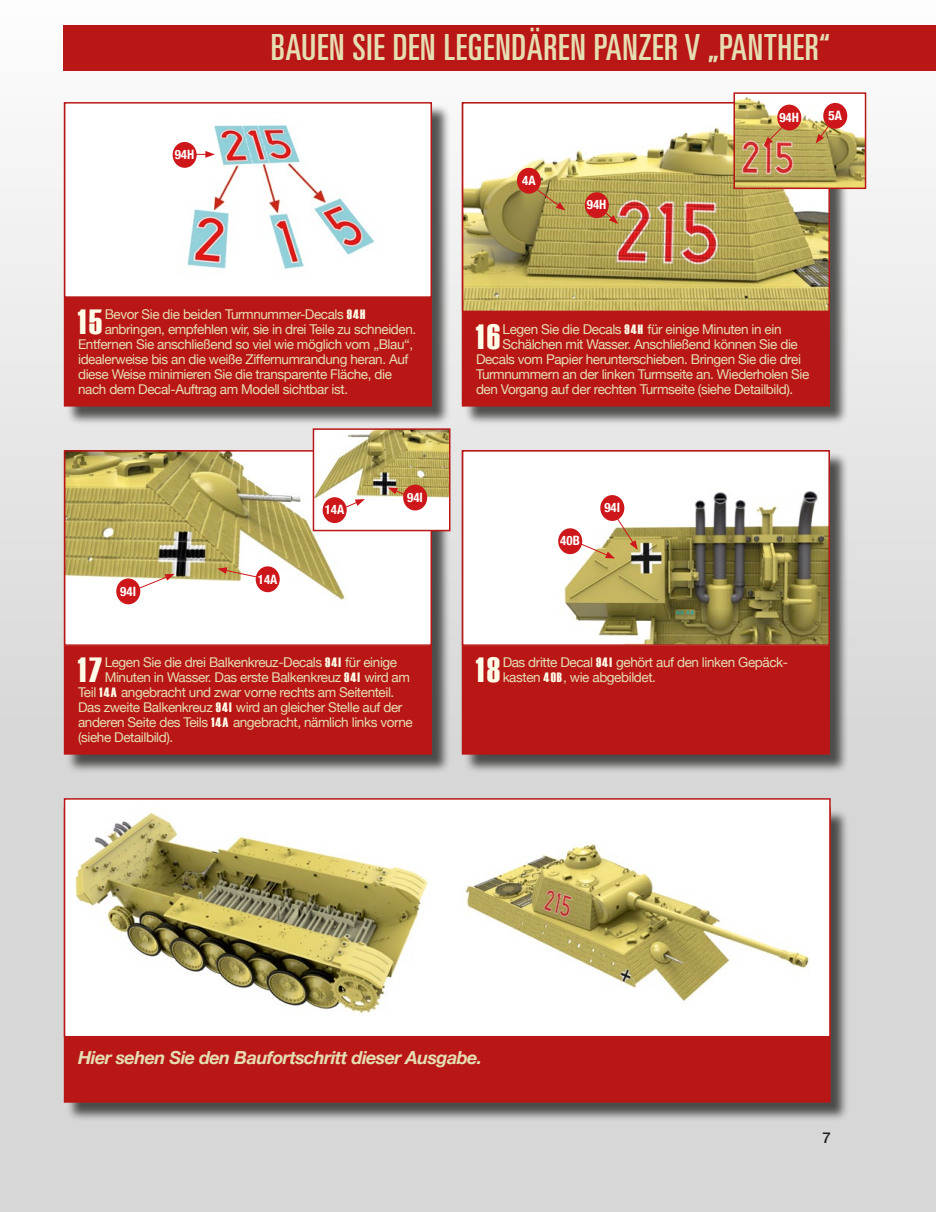
<style>
.page{position:relative;width:936px;height:1212px;background:#fff}
.page>*{position:absolute;margin:0;border:0;box-sizing:border-box;transform-origin:0 0}
.t1{font:ultra-condensed 36px "Univers";letter-spacing:.02em;color:#e5deb3}
.t2{font:34.95px "Haettenschweiler";letter-spacing:.08em;color:#fffde8}
.t3{font:italic 700 18px "Helvetica Neue";letter-spacing:-.03em;color:#e5deb3}
.t4{font:500 15px "Helvetica Neue LT Std";color:#1d1d1b}
.t5{font:13.5px/15px "Helvetica Neue";letter-spacing:-.03em;color:#e5deb3}
.t6{font:700 condensed 12.9px "Helvetica Neue";color:#fff}
.s1{font-family:"Haettenschweiler";color:#fffde8}
</style>
<div class="page">
<div style="left:0;top:0;width:935px;height:1212px;background:linear-gradient(to bottom,#f7f7f7,#cecdcd)"></div>
<div style="left:66px;top:104px;width:384px;height:322px;background:#1d1d1b;opacity:.75"></div>
<div style="left:65px;top:103px;width:366px;height:303px;background:#b91616"></div>
<div style="left:66px;top:452px;width:384px;height:322px;background:#1d1d1b;opacity:.75"></div>
<div style="left:65px;top:451px;width:366px;height:303px;background:#b91616"></div>
<div style="left:463px;top:104px;width:385px;height:322px;background:#1d1d1b;opacity:.75"></div>
<div style="left:462px;top:103px;width:367px;height:303px;background:#b91616"></div>
<div style="left:463px;top:452px;width:385px;height:322px;background:#1d1d1b;opacity:.75"></div>
<div style="left:462px;top:451px;width:367px;height:303px;background:#b91616"></div>
<div style="left:65px;top:103px;width:366px;height:194px;background:#fff"></div>
<img style="left:172px;top:125px;width:203px;height:145px">
<div style="left:64px;top:102px;width:368px;height:196px;border:2px solid #b91616"></div>
<div style="left:65px;top:451px;width:366px;height:194px;background:#fff"></div>
<img style="left:67px;top:453px;width:281px;height:152px">
<div style="left:64px;top:450px;width:368px;height:196px;border:2px solid #b91616"></div>
<div style="left:462px;top:103px;width:367px;height:208px;background:#fff"></div>
<img style="left:465px;top:127px;width:361px;height:182px">
<div style="left:462px;top:102px;width:367px;height:210px;border:2px solid #b91616"></div>
<div style="left:462px;top:451px;width:367px;height:194px;background:#fff"></div>
<img style="left:558px;top:491px;width:268px;height:152px">
<div style="left:462px;top:450px;width:367px;height:196px;border:2px solid #b91616"></div>
<hr style="left:174px;top:154px;width:34px;height:1px;background:#cd171a">
<svg style="left:205px;top:151px;width:10px;height:7px"></svg>
<div style="left:173px;top:142px;width:24px;height:26px;background:#cd171a;border-radius:50%"></div>
<svg style="left:217px;top:567px;width:41px;height:11px"></svg>
<div style="left:256px;top:566px;width:24px;height:26px;background:#cd171a;border-radius:50%"></div>
<svg style="left:586px;top:196px;width:32px;height:28px"></svg>
<div style="left:584px;top:192px;width:24px;height:26px;background:#cd171a;border-radius:50%"></div>
<div style="left:558px;top:528px;width:24px;height:26px;background:#cd171a;border-radius:50%"></div>
<svg style="left:136px;top:574px;width:39px;height:16px"></svg>
<div style="left:116px;top:578px;width:24px;height:26px;background:#cd171a;border-radius:50%"></div>
<svg style="left:531px;top:185px;width:34px;height:26px"></svg>
<div style="left:517px;top:168px;width:24px;height:26px;background:#cd171a;border-radius:50%"></div>
<svg style="left:576px;top:515px;width:61px;height:43px"></svg>
<div style="left:600px;top:495px;width:24px;height:26px;background:#cd171a;border-radius:50%"></div>
<img style="left:736px;top:95px;width:127px;height:91px">
<div style="left:733px;top:92px;width:133px;height:97px;border:2px solid #b91616"></div>
<div style="left:313px;top:429px;width:136px;height:101px;background:#fff"></div>
<img style="left:316px;top:431px;width:131px;height:74px">
<div style="left:313px;top:428px;width:137px;height:103px;border:2px solid #b91616"></div>
<svg style="left:763px;top:116px;width:30px;height:30px"></svg>
<div style="left:777px;top:105px;width:24px;height:25px;background:#cd171a;border-radius:50%"></div>
<svg style="left:815px;top:110px;width:26px;height:33px"></svg>
<div style="left:823px;top:103px;width:24px;height:26px;background:#cd171a;border-radius:50%"></div>
<svg style="left:326px;top:499px;width:39px;height:17px"></svg>
<div style="left:322px;top:497px;width:24px;height:26px;background:#cd171a;border-radius:50%"></div>
<svg style="left:388px;top:487px;width:38px;height:17px"></svg>
<div style="left:403px;top:485px;width:24px;height:25px;background:#cd171a;border-radius:50%"></div>
<div style="left:66px;top:809px;width:783px;height:313px;background:#1d1d1b;opacity:.75"></div>
<div style="left:65px;top:808px;width:764px;height:294px;background:#b91616"></div>
<div style="left:65px;top:799px;width:764px;height:238px;background:#fff"></div>
<img style="left:75px;top:812px;width:353px;height:202px">
<div style="left:64px;top:798px;width:766px;height:239px;border:2px solid #b91616"></div>
<div style="left:64px;top:26px;width:871px;height:45px;background:#b91616"></div>
<img style="left:465px;top:844px;width:344px;height:157px">
<h1 class="t1" style="left:271px;top:27px;width:560px">BAUEN SIE DEN LEGENDÄREN PANZER V „PANTHER“</h1>
<p class="t6" style="left:175px;top:144px;width:21px">94H</p>
<h2 class="t2" style="left:77px;top:302px;width:26px">15</h2>
<p class="t5" style="left:105px;top:308px;width:262px">Bevor Sie die beiden Turmnummer-Decals <span class="s1">94H</span></p>
<p class="t5" style="left:105px;top:323px;width:313px">anbringen, empfehlen wir, sie in drei Teile zu schneiden.</p>
<p class="t5" style="left:78px;top:338px;width:336px">Entfernen Sie anschließend so viel wie möglich vom „Blau“,</p>
<p class="t5" style="left:78px;top:353px;width:332px">idealerweise bis an die weiße Ziffernumrandung heran. Auf</p>
<p class="t5" style="left:78px;top:368px;width:315px">diese Weise minimieren Sie die transparente Fläche, die</p>
<p class="t5" style="left:78px;top:383px;width:271px">nach dem Decal-Auftrag am Modell sichtbar ist.</p>
<p class="t6" style="left:120px;top:580px;width:17px">94I</p>
<p class="t6" style="left:258px;top:568px;width:21px">14A</p>
<p class="t6" style="left:325px;top:499px;width:21px">14A</p>
<p class="t6" style="left:407px;top:486px;width:17px">94I</p>
<h2 class="t2" style="left:77px;top:650px;width:26px">17</h2>
<p class="t5" style="left:105px;top:656px;width:294px">Legen Sie die drei Balkenkreuz-Decals <span class="s1">94I</span> für einige</p>
<p class="t5" style="left:105px;top:671px;width:307px">Minuten in Wasser. Das erste Balkenkreuz <span class="s1">94I</span> wird am</p>
<p class="t5" style="left:78px;top:686px;width:318px">Teil <span class="s1">14A</span> angebracht und zwar vorne rechts am Seitenteil.</p>
<p class="t5" style="left:78px;top:701px;width:326px">Das zweite Balkenkreuz <span class="s1">94I</span> wird an gleicher Stelle auf der</p>
<p class="t5" style="left:78px;top:716px;width:336px">anderen Seite des Teils <span class="s1">14A</span> angebracht, nämlich links vorne</p>
<p class="t5" style="left:78px;top:731px;width:97px">(siehe Detailbild).</p>
<p class="t6" style="left:522px;top:170px;width:15px">4A</p>
<p class="t6" style="left:587px;top:194px;width:21px">94H</p>
<p class="t6" style="left:779px;top:106px;width:21px">94H</p>
<p class="t6" style="left:828px;top:105px;width:15px">5A</p>
<h2 class="t2" style="left:475px;top:316px;width:26px">16</h2>
<p class="t5" style="left:502px;top:322px;width:280px">Legen Sie die Decals <span class="s1">94H</span> für einige Minuten in ein</p>
<p class="t5" style="left:502px;top:337px;width:297px">Schälchen mit Wasser. Anschließend können Sie die</p>
<p class="t5" style="left:476px;top:352px;width:326px">Decals vom Papier herunterschieben. Bringen Sie die drei</p>
<p class="t5" style="left:476px;top:367px;width:335px">Turmnummern an der linken Turmseite an. Wiederholen Sie</p>
<p class="t5" style="left:476px;top:382px;width:319px">den Vorgang auf der rechten Turmseite (siehe Detailbild).</p>
<p class="t6" style="left:560px;top:530px;width:21px">40B</p>
<p class="t6" style="left:604px;top:497px;width:17px">94I</p>
<h2 class="t2" style="left:475px;top:650px;width:26px">18</h2>
<p class="t5" style="left:502px;top:656px;width:287px">Das dritte Decal <span class="s1">94I</span> gehört auf den linken Gepäck&shy;kasten <span class="s1">40B</span>, wie abgebildet.</p>
<h3 class="t3" style="left:78px;top:1043px;width:405px">Hier sehen Sie den Baufortschritt dieser Ausgabe.</h3>
<p class="t4" style="left:822px;top:1129px;width:10px">7</p>
</div>
